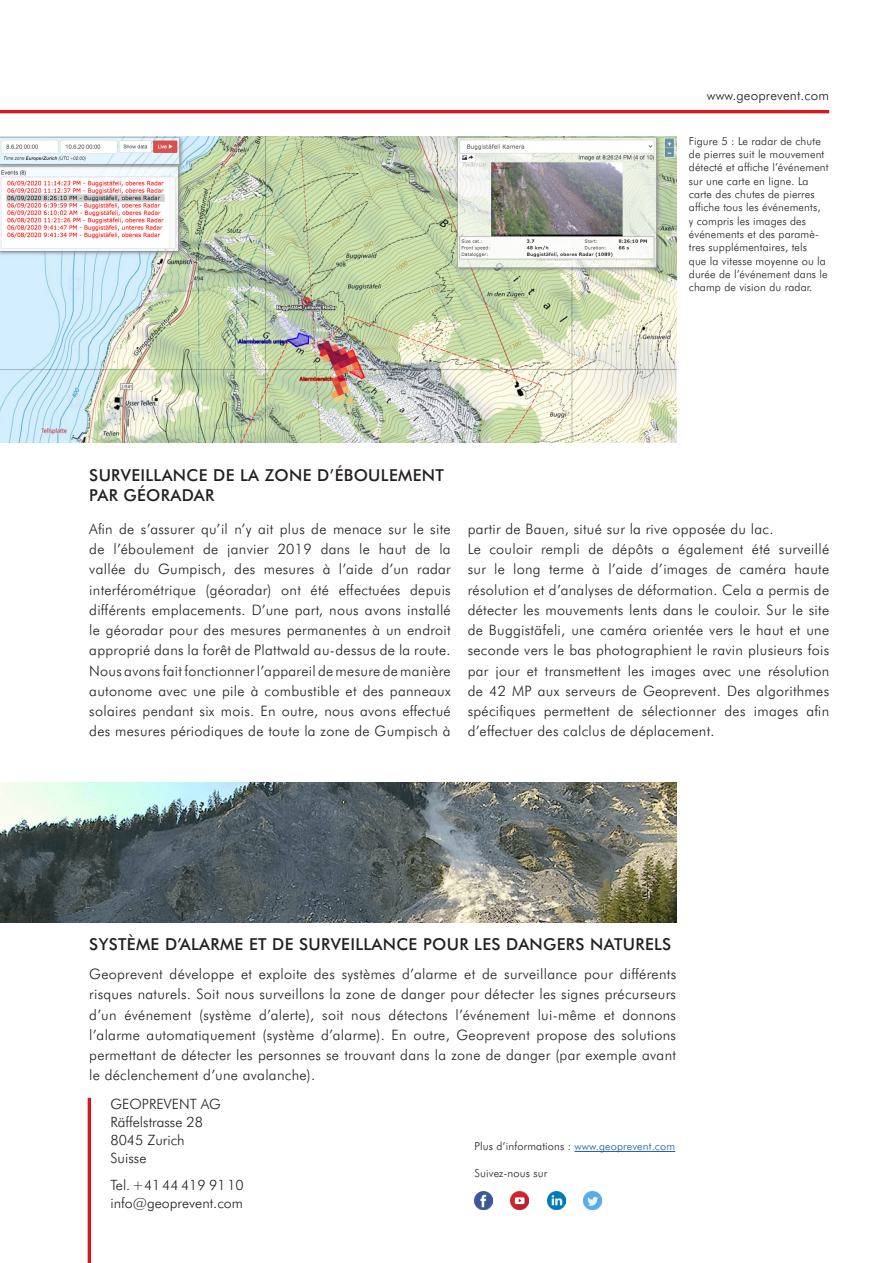
<style>
.page{position:relative;width:893px;height:1263px;background:#fff}
.page>*{position:absolute;margin:0;border:0;box-sizing:border-box;transform-origin:0 0}
.Überschrift_2_Brosch{font:500 16.5px/20.2px "Futura BT";letter-spacing:.02em;color:#231f20}
.Fliesstext_Broschüre{font:300 14.4px/20.2px "Futura BT";letter-spacing:.02em;color:#231f20;text-align:justify}
.Broschüre_Text_Lauft{font:300 14.4px/20.2px "Futura BT";letter-spacing:.02em;color:#231f20;text-align:justify}
.Adresse{font:300 14.25px "Futura BT";color:#231f20}
.t1{font:300 13.5px "Futura BT";letter-spacing:.01em;color:#231f20}
.Bildbeschreibung{font:300 11.1px/13.4px "Futura BT";letter-spacing:.01em;color:#231f20}
.s1{color:#175d9e}
</style>
<div class="page">
<img style="left:0;top:136px;width:676px;height:306px">
<img style="left:0;top:782px;width:676px;height:141px">
<hr style="left:0;top:110px;width:829px;height:3px;background:#d7171f">
<hr style="left:88px;top:1098px;width:3px;height:165px;background:#d7171f">
<hr style="left:575px;top:1151px;width:100px;height:1px;background:#175d9e">
<img style="left:475px;top:1191px;width:18px;height:18px">
<img style="left:547px;top:1191px;width:18px;height:18px">
<img style="left:584px;top:1191px;width:17px;height:18px">
<img style="left:511px;top:1191px;width:18px;height:18px">
<p class="t1" style="left:707px;top:87px;width:124px">www.geoprevent.com</p>
<p class="Bildbeschreibung" style="left:689px;top:134px;width:141px">Figure 5 : Le radar de chute de pierres suit le mouvement détecté et affiche l’événement sur une carte en ligne. La carte des chutes de pierres affiche tous les événements,<br>y compris les images des événements et des paramè&shy;tres supplémentaires, tels<br>que la vitesse moyenne ou la durée de l’événement dans le champ de vision du radar.</p>
<p class="Überschrift_2_Brosch" style="left:89px;top:464px;width:356px">SURVEILLANCE DE LA ZONE D’ÉBOULEMENT<br>PAR GÉORADAR</p>
<p class="Fliesstext_Broschüre" style="left:89px;top:518px;width:363px">Afin de s’assurer qu’il n’y ait plus de menace sur le site de l’éboulement de janvier 2019 dans le haut de la vallée du Gumpisch, des mesures à l’aide d’un radar interférométrique (géoradar) ont été effectuées depuis différents emplacements. D’une part, nous avons installé le géoradar pour des mesures permanentes à un endroit approprié dans la forêt de Plattwald au-dessus de la route.<br>Nous avons fait fonctionner l’appareil de mesure de manière autonome avec une pile à combustible et des panneaux solaires pendant six mois. En outre, nous avons effectué des mesures périodiques de toute la zone de Gumpisch à</p>
<p class="Fliesstext_Broschüre" style="left:468px;top:518px;width:307px">partir de Bauen, situé sur la rive opposée du lac.</p>
<p class="Fliesstext_Broschüre" style="left:468px;top:539px;width:363px">Le couloir rempli de dépôts a également été surveillé sur le long terme à l’aide d’images de caméra haute résolution et d’analyses de déformation. Cela a permis de détecter les mouvements lents dans le couloir. Sur le site de Buggistäfeli, une caméra orientée vers le haut et une seconde vers le bas photographient le ravin plusieurs fois par jour et transmettent les images avec une résolution de 42 MP aux serveurs de Geoprevent. Des algorithmes spécifiques permettent de sélectionner des images afin d’effectuer des calclus de déplacement.</p>
<p class="Überschrift_2_Brosch" style="left:89px;top:934px;width:583px">SYSTÈME D’ALARME ET DE SURVEILLANCE POUR LES DANGERS NATURELS</p>
<p class="Broschüre_Text_Lauft" style="left:89px;top:964px;width:588px">Geoprevent développe et exploite des systèmes d’alarme et de surveillance pour différents risques naturels. Soit nous surveillons la zone de danger pour détecter les signes précurseurs d’un événement (système d’alerte), soit nous détectons l’événement lui-même et donnons l’alarme automatiquement (système d’alarme). En outre, Geoprevent propose des solutions permettant de détecter les personnes se trouvant dans la zone de danger (par exemple avant le déclenchement d’une avalanche).</p>
<p class="Adresse" style="left:111px;top:1095px;width:112px">GEOPREVENT AG</p>
<p class="Adresse" style="left:111px;top:1113px;width:94px">Räffelstrasse 28</p>
<p class="Adresse" style="left:111px;top:1131px;width:76px">8045 Zurich</p>
<p class="Adresse" style="left:111px;top:1149px;width:37px">Suisse</p>
<p class="Adresse" style="left:111px;top:1176px;width:135px">Tel.+4144 419 9110</p>
<p class="Adresse" style="left:111px;top:1194px;width:134px">info@geoprevent.com</p>
<p class="Bildbeschreibung" style="left:475px;top:1139px;width:202px">Plus d’informations : <span class="s1">www.geoprevent.com</span></p>
<p class="Bildbeschreibung" style="left:475px;top:1166px;width:74px">Suivez-nous sur</p>
</div>
